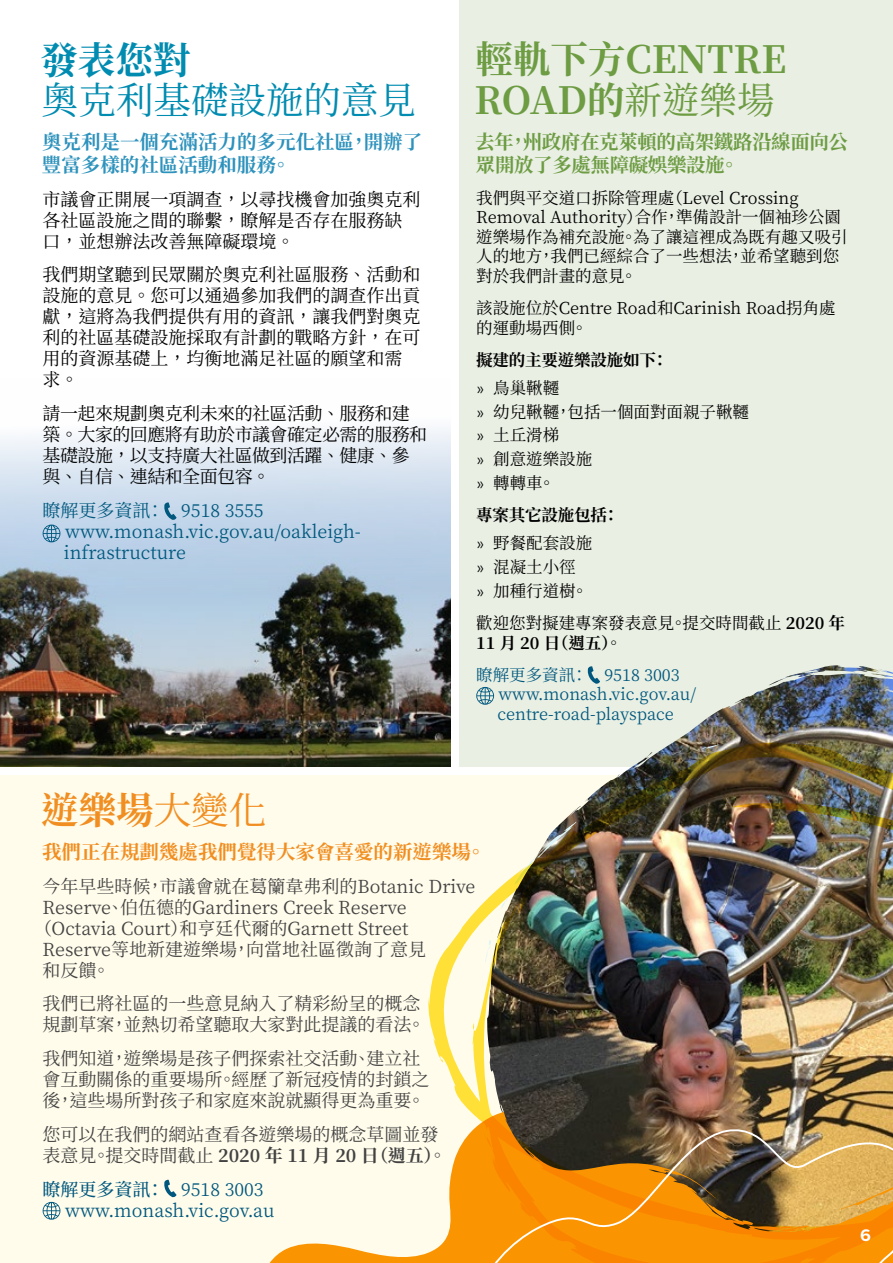
<style>
.page{position:relative;width:893px;height:1263px;background:#fff}
.page>*{position:absolute;margin:0;border:0;box-sizing:border-box;transform-origin:0 0}
.t1{font:700 37.5px/40.5px "Source Han Serif TC";color:#6d9c43}
.t2{font:37.5px "Source Han Serif TC";color:#008bb0}
.t3{font:700 37.5px "Source Han Serif TC";color:#f18e21}
.t4{font:700 37.5px "Source Han Serif TC";color:#008bb0}
.t5{font:700 19.5px/22.5px "Source Han Serif TC";letter-spacing:-.02em;color:#6d9c43}
.t6{font:700 19.5px/22.5px "Source Han Serif TC";color:#2d92bc}
.t7{font:700 19.5px "Source Han Serif TC";color:#f18e21}
.t8{font:18px/21px "Source Han Serif TC";color:#424242}
.t9{font:18px/21px "Source Han Serif TC";color:#000}
.t10{font:18px/21px "Source Han Serif TC";color:#00587e}
.t11{font:18px/21px "Source Han Serif TC";letter-spacing:-.03em;color:#000}
.t12{font:16.5px/19.5px "Source Han Serif TC";color:#000}
.t13{font:16.5px/19.5px "Source Han Serif TC";color:#00587e}
.t14{font:700 16.5px/28px "Source Han Serif TC";letter-spacing:-.01em;color:#000}
.t15{font:700 16.5px "Filson Soft";color:#fff}
.s1{font-weight:400}
.s2{font-family:"Calibri";font-weight:300}
.s3{font-weight:700}
.s4{font-weight:500}
</style>
<div class="page">
<img style="left:0;top:428px;width:451px;height:339px">
<div style="left:459px;top:0;width:434px;height:766px;background:#e9efe3"></div>
<div style="left:0;top:775px;width:893px;height:488px;background:#fffceb"></div>
<svg style="left:269px;top:1243px;width:154px;height:20px;fill:#fa9400"></svg>
<img style="left:675px;top:665px;width:218px;height:76px">
<img style="left:425px;top:741px;width:468px;height:382px">
<svg style="left:423px;top:1123px;width:470px;height:140px;background:#cc8a2c"></svg>
<svg style="left:164px;top:1179px;width:13px;height:19px"></svg>
<svg style="left:43px;top:1202px;width:17px;height:18px"></svg>
<svg style="left:587px;top:666px;width:13px;height:18px"></svg>
<svg style="left:476px;top:687px;width:18px;height:18px"></svg>
<svg style="left:163px;top:502px;width:14px;height:19px"></svg>
<svg style="left:43px;top:524px;width:17px;height:18px"></svg>
<h1 class="t4" style="left:40px;top:39px;width:151px">發表您對</h1>
<h1 class="t2" style="left:41px;top:79px;width:377px">奧克利基礎設施的意見</h1>
<p class="t6" style="left:42px;top:131px;width:382px">奧克利是一個充滿活力的多元化社區，開辦了豐富多樣的社區活動和服務。</p>
<p class="t9" style="left:43px;top:189px;width:379px">市議會正開展一項調查，以尋找機會加強奧克利各社區設施之間的聯繫，瞭解是否存在服務缺口，並想辦法改善無障礙環境。</p>
<p class="t9" style="left:43px;top:265px;width:379px">我們期望聽到民眾關於奧克利社區服務、活動和設施的意見。您可以通過參加我們的調查作出貢獻，這將為我們提供有用的資訊，讓我們對奧克利的社區基礎設施採取有計劃的戰略方針，在可用的資源基礎上，均衡地滿足社區的願望和需求。</p>
<p class="t11" style="left:43px;top:403px;width:386px">請一起來規劃奧克利未來的社區活動、服務和建築。大家的回應將有助於市議會確定必需的服務和基礎設施，以支持廣大社區做到活躍、健康、參與、自信、連結和全面包容。</p>
<p class="t10" style="left:64px;top:500px;width:299px;text-indent:-21px">瞭解更多資訊： 9518 3555 www.monash.vic.gov.au/oakleigh&shy;infrastructure</p>
<h1 class="t1" style="left:474px;top:40px;width:313px">輕軌下方CENTRE<br>ROAD的<span class="s1">新遊樂場</span></h1>
<p class="t5" style="left:475px;top:131px;width:374px">去年，州政府在克萊頓的高架鐵路沿線面向公眾開放了多處無障礙娛樂設施。</p>
<p class="t12" style="left:476px;top:188px;width:373px">我們與平交道口拆除管理處（Level Crossing<br>Removal Authority）合作，準備設計一個袖珍公園遊樂場作為補充設施。為了讓這裡成為既有趣又吸引人的地方，我們已經綜合了一些想法，並希望聽到您對於我們計畫的意見。</p>
<p class="t12" style="left:476px;top:299px;width:361px">該設施位於Centre Road和Carinish Road拐角處的運動場西側。</p>
<p class="t14" style="left:476px;top:346px;width:194px">擬建的主要遊樂設施如下：<span class="s2">»</span> <span class="s1">鳥巢鞦韆</span></p>
<p class="t12" style="left:476px;top:400px;width:274px;line-height:23.7px"><span class="s2">»</span> 幼兒鞦韆，包括一個面對面親子鞦韆<span class="s2">»</span> 土丘滑梯<br><span class="s2">»</span> 創意遊樂設施<br><span class="s2">»</span> 轉轉車。</p>
<p class="t14" style="left:476px;top:501px;width:145px">專案其它設施包括：<span class="s2">»</span> <span class="s1">野餐配套設施</span></p>
<p class="t12" style="left:476px;top:555px;width:113px;line-height:23.7px"><span class="s2">»</span> 混凝土小徑<br><span class="s2">»</span> 加種行道樹。</p>
<p class="t12" style="left:476px;top:614px;width:370px">歡迎您對擬建專案發表意見。提交時間截止 <span class="s3">2020 年<br>11 月 20 日（週五）</span>。</p>
<p class="t13" style="left:497px;top:665px;width:200px;text-indent:-21px">瞭解更多資訊： 9518 3003 www.monash.vic.gov.au/ centre-road-playspace</p>
<h1 class="t3" style="left:41px;top:789px;width:227px">遊樂場<span class="s1">大變化</span></h1>
<p class="t7" style="left:42px;top:841px;width:445px">我們正在規劃幾處我們覺得大家會喜愛的新遊樂場。</p>
<p class="t8" style="left:43px;top:876px;width:434px">今年早些時候，市議會就在葛籣韋弗利的Botanic Drive</p>
<p class="t8" style="left:43px;top:897px;width:366px">Reserve、伯伍德的Gardiners Creek Reserve</p>
<p class="t8" style="left:34px;top:918px;width:376px">（Octavia Court）和亨廷代爾的Garnett Street</p>
<p class="t8" style="left:43px;top:939px;width:385px">Reserve等地新建遊樂場，向當地社區徵詢了意見</p>
<p class="t8" style="left:43px;top:960px;width:69px">和反饋。</p>
<p class="t8" style="left:43px;top:994px;width:384px">我們已將社區的一些意見納入了精彩紛呈的概念規劃草案，並熱切希望聽取大家對此提議的看法。</p>
<p class="t8" style="left:43px;top:1048px;width:388px">我們知道，遊樂場是孩子們探索社交活動、建立社會互動關係的重要場所。經歷了新冠疫情的封鎖之後，這些場所對孩子和家庭來說就顯得更為重要。</p>
<p class="t8" style="left:43px;top:1124px;width:405px">您可以在我們的網站查看各遊樂場的概念草圖並發表意見。提交時間截止 <span class="s3">2020 年 11 月 20 日（週五）</span>。</p>
<p class="t10" style="left:65px;top:1179px;width:211px;text-indent:-22px"><span class="s4">瞭解更多資訊：</span> 9518 3003 www.monash.vic.gov.au</p>
<p class="t15" style="left:860px;top:1224px;width:12px">6</p>
</div>
